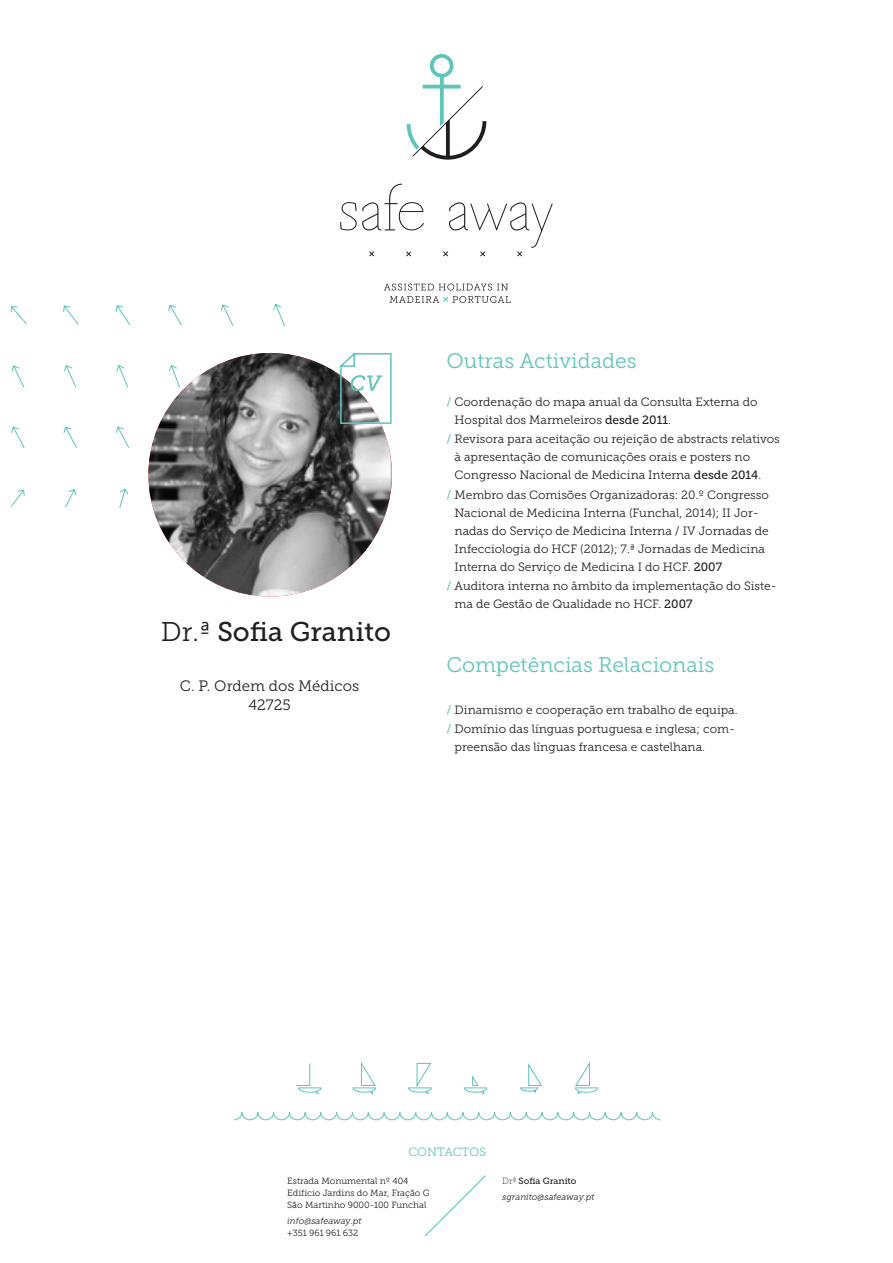
<style>
.page{position:relative;width:893px;height:1263px;background:#fff}
.page>*{position:absolute;margin:0;border:0;box-sizing:border-box;transform-origin:0 0}
.t1{font:27px "Museo Slab 500";color:#231f20}
.t2{font:21px "Museo Slab 300";color:#5fc4b9}
.t3{font:15px "Museo Slab 300";color:#231f20}
.t4{font:12px/18px "Museo Slab 300";color:#231f20}
.t5{font:12px "Museo Slab 300";color:#5fc4b9}
.t6{font:9px/12px "Museo Slab 300";color:#231f20}
.t7{font:italic 9px "Museo Slab 300";color:#231f20}
.t8{font:9px "Museo Slab 500";color:#231f20}
.s1{font-family:"Museo Slab 300"}
.s2{font-family:"Museo Slab 500";color:#5fc4b9}
.s3{font-family:"Museo Slab 500"}
.s4{font-family:"Museo Slab 100"}
</style>
<div class="page">
<svg style="left:407px;top:54px;width:79px;height:106px"></svg>
<svg style="left:369px;top:251px;width:5px;height:5px"></svg>
<svg style="left:406px;top:251px;width:5px;height:5px"></svg>
<svg style="left:340px;top:184px;width:84px;height:46px"></svg>
<svg style="left:443px;top:202px;width:110px;height:54px"></svg>
<svg style="left:384px;top:284px;width:124px;height:6px"></svg>
<svg style="left:390px;top:296px;width:120px;height:7px"></svg>
<svg style="left:296px;top:1062px;width:302px;height:32px"></svg>
<svg style="left:234px;top:1112px;width:427px;height:8px"></svg>
<svg style="left:424px;top:1175px;width:62px;height:62px"></svg>
<svg style="left:10px;top:304px;width:276px;height:204px"></svg>
<img style="left:148px;top:353px;width:244px;height:243px;border-radius:120px">
<svg style="left:339px;top:353px;width:53px;height:72px"></svg>
<p class="t1" style="left:161px;top:617px;width:232px"><span class="s1">Dr.ª</span> Sofia Granito</p>
<p class="t3" style="left:180px;top:677px;width:181px">C. P. Ordem dos Médicos</p>
<p class="t3" style="left:248px;top:697px;width:44px">42725</p>
<p class="t2" style="left:446px;top:349px;width:192px">Outras Actividades</p>
<p class="t4" style="left:455px;top:392px;width:305px;text-indent:-8px"><span class="s2">/</span> Coordenação do mapa anual da Consulta Externa do<br>Hospital dos Marmeleiros <span class="s3">desde 2011</span>.</p>
<p class="t4" style="left:455px;top:430px;width:327px;text-indent:-8px"><span class="s2">/</span> Revisora para aceitação ou rejeição de abstracts relativos à apresentação de comunicações orais e posters no<br>Congresso Nacional de Medicina Interna <span class="s3">desde 2014</span>.</p>
<p class="t4" style="left:455px;top:485px;width:316px;text-indent:-8px"><span class="s2">/</span> Membro das Comisões Organizadoras: 20.º Congresso Nacional de Medicina Interna (Funchal, 2014); II Jor&shy;nadas do Serviço de Medicina Interna / IV Jornadas de Infecciologia do HCF (2012); 7.ª Jornadas de Medicina Interna do Serviço de Medicina I do HCF. <span class="s3">2007</span></p>
<p class="t4" style="left:455px;top:577px;width:324px;text-indent:-8px"><span class="s2">/</span> Auditora interna no âmbito da implementação do Siste&shy;ma de Gestão de Qualidade no HCF. <span class="s3">2007</span></p>
<p class="t2" style="left:446px;top:653px;width:269px">Competências Relacionais</p>
<p class="t4" style="left:446px;top:701px;width:293px"><span class="s2">/</span> Dinamismo e cooperação em trabalho de equipa.</p>
<p class="t4" style="left:455px;top:720px;width:282px;text-indent:-8px"><span class="s2">/</span> Domínio das línguas portuguesa e inglesa; com&shy;preensão das línguas francesa e castelhana.</p>
<p class="t5" style="left:408px;top:1145px;width:79px">CONTACTOS</p>
<p class="t6" style="left:287px;top:1175px;width:144px">Estrada Monumental nº 404<br>Edifício Jardins do Mar, Fração G<br>São Martinho 9000-100 Funchal</p>
<p class="t7" style="left:287px;top:1216px;width:76px">info@safeaway.pt</p>
<p class="t6" style="left:287px;top:1227px;width:73px">+351 961 961 632</p>
<p class="t8" style="left:502px;top:1175px;width:76px"><span class="s4">Drª</span> Sofia Granito</p>
<p class="t7" style="left:502px;top:1192px;width:94px">sgranito@safeaway.pt</p>
</div>
